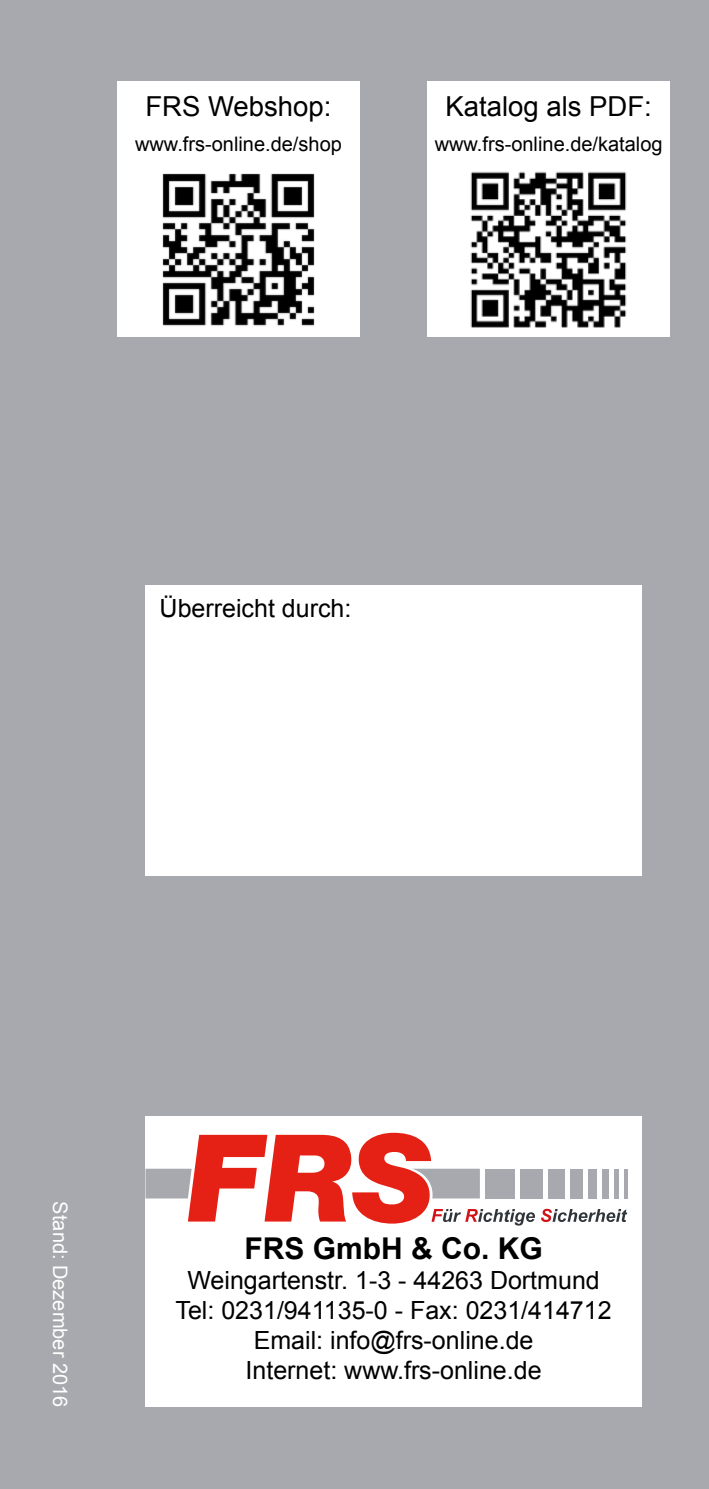
<style>
.page{position:relative;width:709px;height:1489px;background:#fff}
.page>*{position:absolute;margin:0;border:0;box-sizing:border-box;transform-origin:0 0}
.t1{font:700 30px "Arial";color:#000}
.t2{font:27.5px "Arial";color:#000}
.t3{font:25px/30px "Arial";color:#000;text-align:center}
.t4{font:20px "Arial";color:#000}
.t5{font:20px "Arial";color:#fff}
</style>
<div class="page">
<div style="left:0;top:0;width:709px;height:1488px;background:#a8a9af"></div>
<div style="left:145px;top:584px;width:496px;height:291px;background:#fff"></div>
<div style="left:145px;top:1116px;width:496px;height:291px;background:#fff"></div>
<div style="left:520px;top:1168px;width:23px;height:30px;background:#a8a9af"></div>
<div style="left:548px;top:1168px;width:17px;height:30px;background:#a8a9af"></div>
<div style="left:570px;top:1168px;width:13px;height:30px;background:#a8a9af"></div>
<div style="left:588px;top:1168px;width:9px;height:30px;background:#a8a9af"></div>
<div style="left:602px;top:1168px;width:6px;height:30px;background:#a8a9af"></div>
<hr style="left:614px;top:1168px;width:4px;height:30px;background:#a8a9af">
<hr style="left:624px;top:1168px;width:3px;height:30px;background:#a8a9af">
<svg style="left:541px;top:1208px;width:86px;height:13px"></svg>
<svg style="left:145px;top:1132px;width:390px;height:93px"></svg>
<div style="left:117px;top:81px;width:243px;height:49px;background:#fff"></div>
<div style="left:117px;top:130px;width:243px;height:32px;background:#fff"></div>
<div style="left:427px;top:130px;width:243px;height:32px;background:#fff"></div>
<div style="left:427px;top:81px;width:243px;height:49px;background:#fff"></div>
<div style="left:117px;top:162px;width:243px;height:174px;background:#fff"></div>
<img style="left:162px;top:173px;width:153px;height:153px">
<div style="left:427px;top:162px;width:243px;height:174px;background:#fff"></div>
<img style="left:470px;top:171px;width:157px;height:157px">
<p class="t2" style="left:145px;top:88px;width:187px">FRS Webshop:</p>
<p class="t4" style="left:135px;top:131px;width:208px">www.frs-online.de/shop</p>
<p class="t4" style="left:435px;top:131px;width:229px">www.frs-online.de/katalog</p>
<p class="t2" style="left:445px;top:88px;width:208px">Katalog als PDF:</p>
<p class="t3" style="left:160px;top:593px;width:193px">Überreicht durch:</p>
<p class="t5" style="left:73px;top:1201px;width:207px;rotate:90deg">Stand: Dezember 2016</p>
<p class="t1" style="left:244px;top:1228px;width:300px">FRS GmbH &amp; Co. KG</p>
<p class="t3" style="left:175px;top:1265px;width:437px">Weingartenstr. 1-3 - 44263 Dortmund Tel: 0231/941135-0 - Fax: 0231/414712<br>Email: info@frs-online.de<br>Internet: www.frs-online.de</p>
</div>
